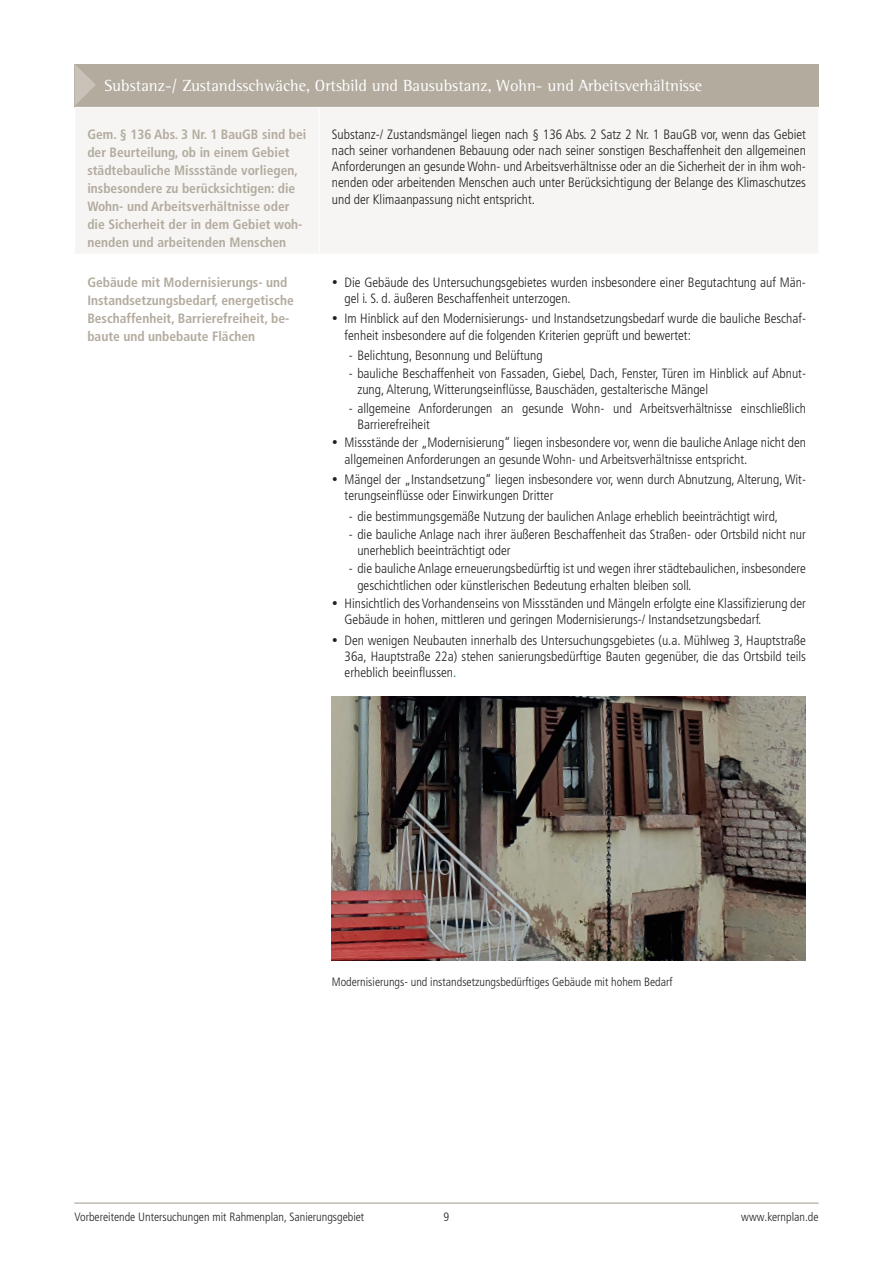
<style>
.page{position:relative;width:893px;height:1263px;background:#fff}
.page>*{position:absolute;margin:0;border:0;box-sizing:border-box;transform-origin:0 0}
.t1{font:16.5px "Rotis Semi Serif Std";color:#fff}
.t2{font:300 condensed 13.5px/16.2px "Frutiger LT Pro";color:#231f20}
.t3{font:700 condensed 13.5px/18px "Frutiger LT Pro";color:#b3ab9e}
.t4{font:300 condensed 12px "Frutiger LT Pro";color:#231f20}
.s1{color:#006a64}
</style>
<div class="page">
<hr style="left:74px;top:1203px;width:745px;height:1px;background:#a1988a">
<div style="left:75px;top:64px;width:744px;height:43px;background:#b3ab9e"></div>
<div style="left:76px;top:108px;width:742px;height:145px;background:#f6f5f4"></div>
<hr style="left:319px;top:108px;width:1px;height:146px;background:#fff">
<svg style="left:75px;top:65px;width:21px;height:40px"></svg>
<img style="left:332px;top:697px;width:474px;height:263px">
<p class="t1" style="left:104px;top:76px;width:599px">Substanz-/ Zustandsschwäche, Ortsbild und Bausubstanz, Wohn- und Arbeitsverhältnisse</p>
<p class="t3" style="left:87px;top:125px;width:220px">Gem. § 136 Abs. 3 Nr. 1 BauGB sind bei der Beurteilung, ob in einem Gebiet städtebauliche Missstände vorliegen, insbesondere zu berücksichtigen: die Wohn- und Arbeitsverhältnisse oder die Sicherheit der in dem Gebiet woh&shy;nenden und arbeitenden Menschen</p>
<p class="t2" style="left:332px;top:126px;width:476px;text-align:justify">Substanz-/ Zustandsmängel liegen nach § 136 Abs. 2 Satz 2 Nr. 1 BauGB vor, wenn das Gebiet nach seiner vorhandenen Bebauung oder nach seiner sonstigen Beschaffenheit den allgemeinen Anforderungen an gesunde Wohn- und Arbeitsverhältnisse oder an die Sicherheit der in ihm woh&shy;nenden oder arbeitenden Menschen auch unter Berücksichtigung der Belange des Klimaschutzes und der Klimaanpassung nicht entspricht.</p>
<p class="t3" style="left:87px;top:273px;width:208px">Gebäude mit Modernisierungs- und Instandsetzungsbedarf, energetische Beschaffenheit, Barrierefreiheit, be&shy;baute und unbebaute Flächen</p>
<p class="t2" style="left:345px;top:274px;width:463px;text-indent:-13px">• Die Gebäude des Untersuchungsgebietes wurden insbesondere einer Begutachtung auf Män&shy;gel i. S. d. äußeren Beschaffenheit unterzogen.</p>
<p class="t2" style="left:345px;top:311px;width:463px;text-indent:-13px">• Im Hinblick auf den Modernisierungs- und Instandsetzungsbedarf wurde die bauliche Beschaf&shy;fenheit insbesondere auf die folgenden Kriterien geprüft und bewertet:</p>
<p class="t2" style="left:349px;top:347px;width:195px">- Belichtung, Besonnung und Belüftung</p>
<p class="t2" style="left:357px;top:366px;width:450px;text-indent:-9px">- bauliche Beschaffenheit von Fassaden, Giebel, Dach, Fenster, Türen im Hinblick auf Abnut&shy;zung, Alterung, Witterungseinflüsse, Bauschäden, gestalterische Mängel</p>
<p class="t2" style="left:357px;top:400px;width:450px;text-indent:-9px">- allgemeine Anforderungen an gesunde Wohn- und Arbeitsverhältnisse einschließlich<br>Barrierefreiheit</p>
<p class="t2" style="left:345px;top:435px;width:463px;text-indent:-13px">• Missstände der „Modernisierung“ liegen insbesondere vor, wenn die bauliche Anlage nicht den allgemeinen Anforderungen an gesunde Wohn- und Arbeitsverhältnisse entspricht.</p>
<p class="t2" style="left:345px;top:471px;width:463px;text-indent:-13px">• Mängel der „Instandsetzung“ liegen insbesondere vor, wenn durch Abnutzung, Alterung, Wit&shy;terungseinflüsse oder Einwirkungen Dritter</p>
<p class="t2" style="left:349px;top:508px;width:431px">- die bestimmungsgemäße Nutzung der baulichen Anlage erheblich beeinträchtigt wird,</p>
<p class="t2" style="left:357px;top:526px;width:450px;text-indent:-9px">- die bauliche Anlage nach ihrer äußeren Beschaffenheit das Straßen- oder Ortsbild nicht nur unerheblich beeinträchtigt oder</p>
<p class="t2" style="left:357px;top:561px;width:450px;text-indent:-9px">- die bauliche Anlage erneuerungsbedürftig ist und wegen ihrer städtebaulichen, insbesondere geschichtlichen oder künstlerischen Bedeutung erhalten bleiben soll.</p>
<p class="t2" style="left:345px;top:595px;width:463px;text-indent:-13px">• Hinsichtlich des Vorhandenseins von Missständen und Mängeln erfolgte eine Klassifizierung der<br>Gebäude in hohen, mittleren und geringen Modernisierungs-/ Instandsetzungsbedarf.</p>
<p class="t2" style="left:345px;top:632px;width:463px;text-align:justify;text-indent:-13px">• Den wenigen Neubauten innerhalb des Untersuchungsgebietes (u.a. Mühlweg 3, Hauptstraße 36a, Hauptstraße 22a) stehen sanierungsbedürftige Bauten gegenüber, die das Ortsbild teils erheblich beeinflussen<span class="s1">.</span></p>
<p class="t4" style="left:332px;top:974px;width:342px">Modernisierungs- und instandsetzungsbedürftiges Gebäude mit hohem Bedarf</p>
<p class="t4" style="left:74px;top:1210px;width:291px">Vorbereitende Untersuchungen mit Rahmenplan, Sanierungsgebiet</p>
<p class="t4" style="left:444px;top:1210px;width:7px">9</p>
<p class="t4" style="left:741px;top:1210px;width:79px">www.kernplan.de</p>
</div>
